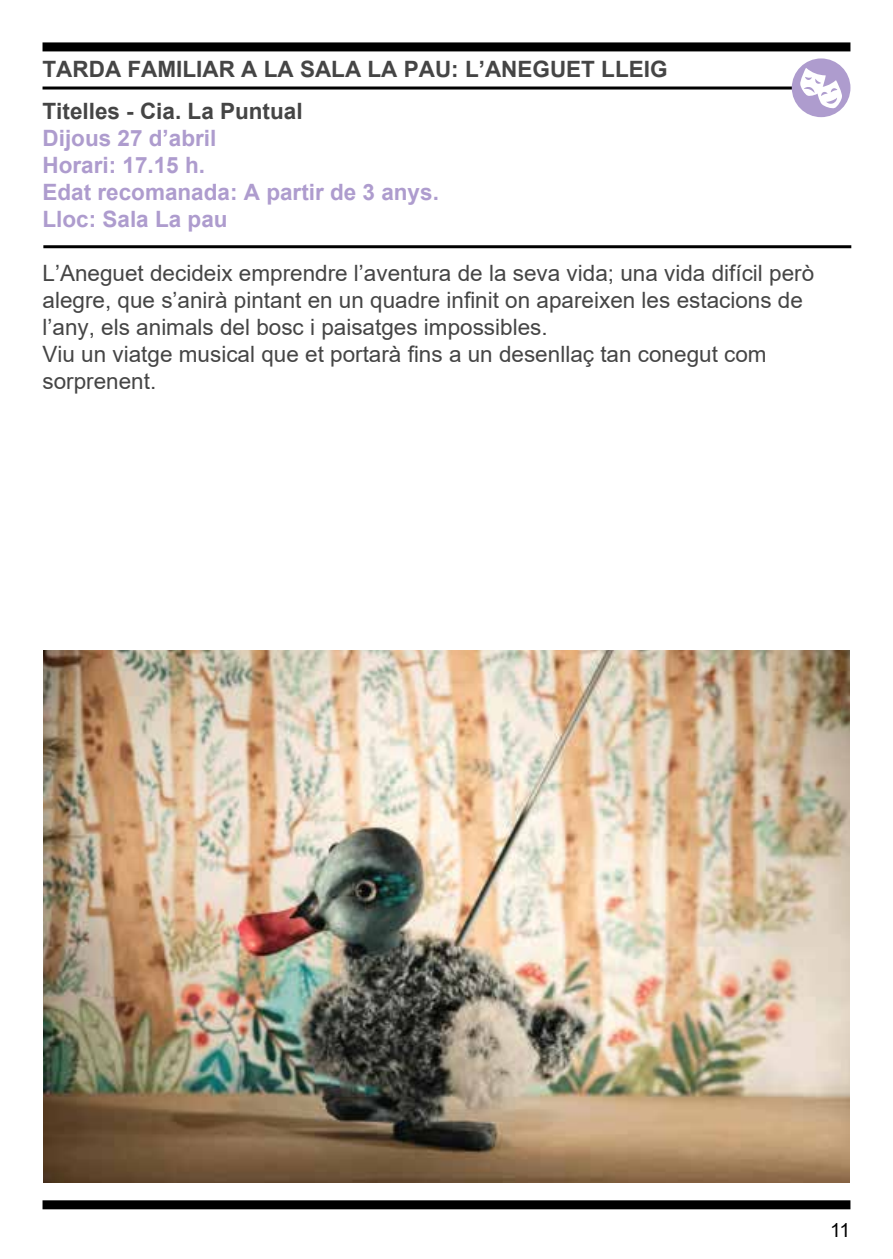
<style>
.page{position:relative;width:893px;height:1259px;background:#fff}
.page>*{position:absolute;margin:0;border:0;box-sizing:border-box;transform-origin:0 0}
.t1{font:22.5px/27px "Arial";color:#454545}
.t2{font:700 22.5px/27px "Arial";color:#ae9cce}
.t3{font:700 22.5px/42.6px "Arial";color:#454545}
.t4{font:19.5px "Arial";color:#000}
</style>
<div class="page">
<div style="left:43px;top:42px;width:807px;height:9px;background:#000"></div>
<div style="left:43px;top:1200px;width:807px;height:9px;background:#000"></div>
<hr style="left:43px;top:86px;width:795px;height:3px;background:#000">
<hr style="left:43px;top:245px;width:808px;height:3px;background:#000">
<img style="left:43px;top:650px;width:807px;height:532px">
<div style="left:792px;top:58px;width:58px;height:59px;background:#ae9cce;border-radius:50%"></div>
<svg style="left:800px;top:68px;width:42px;height:41px"></svg>
<p class="t3" style="left:43px;top:48px;width:626px">TARDA FAMILIAR A LA SALA LA PAU: L’ANEGUET LLEIG<br>Titelles - Cia. La Puntual</p>
<p class="t2" style="left:43px;top:125px;width:398px">Dijous 27 d’abril<br>Horari: 17.15 h.<br>Edat recomanada: A partir de 3 anys.<br>Lloc: Sala La pau</p>
<p class="t1" style="left:43px;top:260px;width:773px">L’Aneguet decideix emprendre l’aventura de la seva vida; una vida difícil però alegre, que s’anirà pintant en un quadre infinit on apareixen les estacions de l’any, els animals del bosc i paisatges impossibles.<br>Viu un viatge musical que et portarà fins a un desenllaç tan conegut com sorprenent.</p>
<p class="t4" style="left:830px;top:1217px;width:22px">11</p>
</div>
